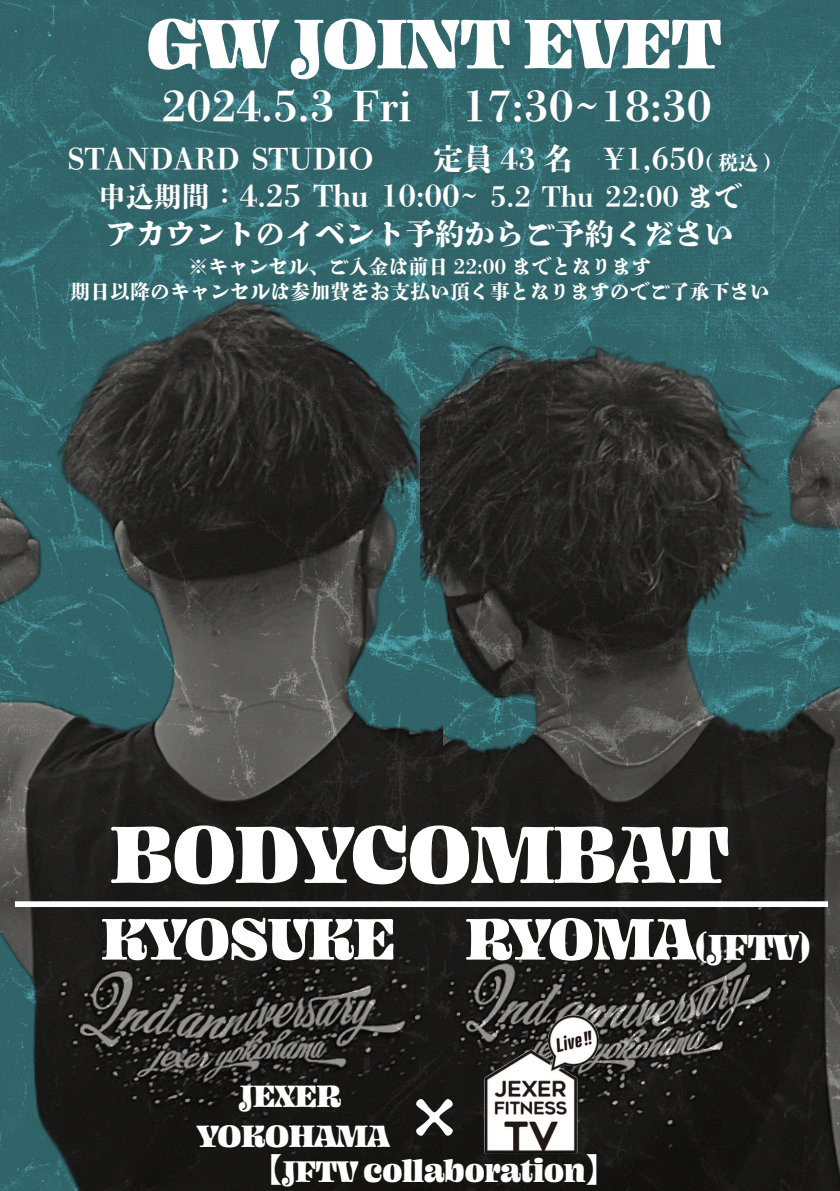
<style>
.page{position:relative;width:840px;height:1191px;background:#fff}
.page>*{position:absolute;margin:0;border:0;box-sizing:border-box;transform-origin:0 0}
.t1{font:111.6px "Ohno Blazeface 18 Point";color:#fff}
.t2{font:89.2px "Ohno Blazeface 18 Point";color:#fff}
.t3{font:77.4px "Ohno Blazeface 18 Point";color:#fff}
.t4{font:64.6px "Ohno Blazeface 18 Point";letter-spacing:-.005em;color:#fff}
.t5{font:800 42px "DNP Shuei 4 go B Std";color:#fff}
.t6{font:34px/40.8px "Ohno Blazeface 18 Point";color:#fff;text-align:center}
.t7{font:33px "Ohno Blazeface 18 Point";color:#fff}
.t8{font:800 29.8px "DNP Shuei 4 go B Std";color:#fff}
.t9{font:800 28px "DNP Shuei 4 go B Std";color:#fff}
.t10{font:800 20px/25.2px "DNP Shuei 4 go B Std";color:#fff;text-align:center}
.s1{font-size:42.2px}
.s2{font-size:20px}
.s3{font-size:29.8px}
.s4{font-size:39.8px}
.s5{font-family:"Source Han Sans JP"}
</style>
<div class="page">
<img style="left:0;top:0;width:839px;height:1191px">
<div style="left:15px;top:901px;width:812px;height:6px;background:#fff"></div>
<img style="left:483px;top:1008px;width:116px;height:145px">
<h3 class="t3" style="left:147px;top:-5px;width:576px">GW JOINT EVET</h3>
<h3 class="t5" style="left:161px;top:77px;width:551px">2024.5.3 Fri <span class="s1">17:30~18:30</span></h3>
<h3 class="t8" style="left:68px;top:137px;width:705px">STANDARD STUDIO　　定員 43 名　¥1,650<span class="s2">( 税込 )</span></h3>
<h3 class="t9" style="left:98px;top:177px;width:645px">申込期間<span class="s3">：4.25 Thu 10:00~</span> 5.2 Thu 22:00 まで</h3>
<h3 class="t8" style="left:106px;top:213px;width:629px">アカウントのイベント予約からご予約ください</h3>
<p class="t10" style="left:70px;top:253px;width:701px">※キャンセル、ご入金は前日 22:00 までとなります<br>期日以降のキャンセルは参加費をお支払い頂く事となりますのでご了承下さい</p>
<h2 class="t2" style="left:111px;top:798px;width:619px">BODYCOMBAT</h2>
<h3 class="t4" style="left:102px;top:898px;width:709px">KYOSUKE RYOMA<span class="s4">(JFTV)</span></h3>
<h3 class="t6" style="left:197px;top:1074px;width:194px">JEXER<br>YOKOHAMA</h3>
<h1 class="t1" style="left:412px;top:1047px;width:46px">×</h1>
<h3 class="t7" style="left:249px;top:1151px;width:370px"><span class="s5">【</span>JFTV collaboration<span class="s5">】</span></h3>
</div>
